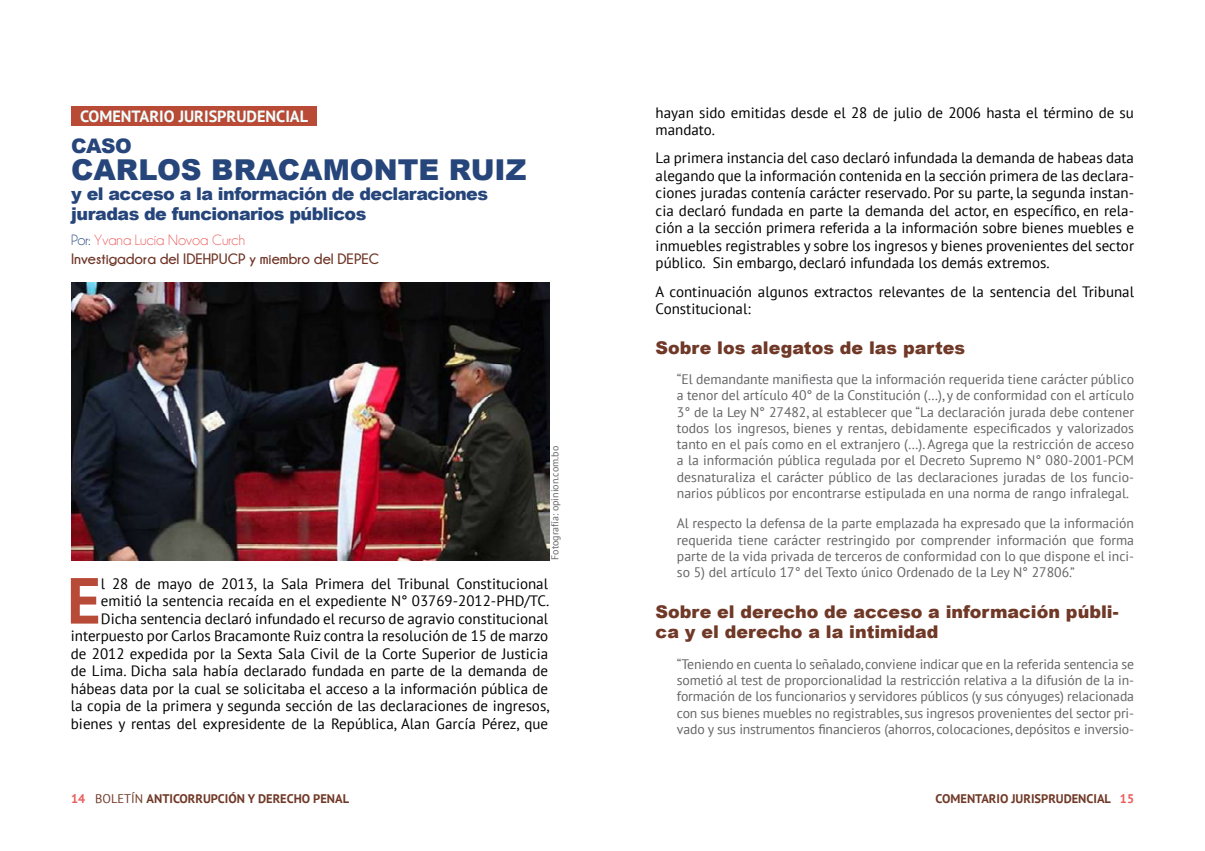
<style>
.page{position:relative;width:1205px;height:851px;background:#fff}
.page>*{position:absolute;margin:0;border:0;box-sizing:border-box;transform-origin:0 0}
.t1{font:700 65px "PT Sans";color:#b84a38}
.t2{font:900 28.75px "Arial";color:#26457a}
.t3{font:900 20px "Arial";color:#26457a}
.t4{font:900 17.5px/20px "Arial";color:#703827}
.t5{font:900 17.5px/20px "Arial";letter-spacing:-.03em;color:#26457a}
.t6{font:700 16.25px "PT Sans";color:#efffff}
.t7{font:15px/17.5px "PT Sans";color:#000}
.t8{font:700 15px/18.8px "Champagne&Limousines";color:#6f3527}
.t9{font:13.75px/16.2px "PT Sans";color:#646466;text-align:justify}
.t10{font:700 12.5px "PT Sans";color:#703927}
.t11{font:10px "PT Sans";color:#636366}
.s1{font-weight:400;color:#24457a}
.s2{font-weight:400;color:#ec5c5c}
.s3{color:#ec5c5c}
.s4{font-weight:400}
</style>
<div class="page">
<div style="left:71px;top:106px;width:245px;height:20px;background:#b94a36"></div>
<img style="left:71px;top:283px;width:478px;height:277px">
<p class="t6" style="left:80px;top:106px;width:230px">COMENTARIO JURISPRUDENCIAL</p>
<h3 class="t3" style="left:71px;top:131px;width:62px">CASO</h3>
<h2 class="t2" style="left:71px;top:149px;width:457px">CARLOS BRACAMONTE RUIZ</h2>
<p class="t5" style="left:71px;top:183px;width:418px">y el acceso a la información de declaraciones juradas de funcionarios públicos</p>
<p class="t8" style="left:71px;top:230px;width:310px"><span class="s1">Por:</span> <span class="s2">Yvana Lucía Novoa Curch<br></span>Investigadora del IDEHPUCP y miembro del DEPEC</p>
<p class="t11" style="left:548px;top:560px;width:115px;rotate:-90deg">Fotografía: opinion.com.bo</p>
<p class="t7" style="left:71px;top:574px;width:480px;text-align:right">l 28 de mayo de 2013, la Sala Primera del Tribunal Constitucional emitió la sentencia recaída en el expediente N° 03769-2012-PHD/TC.<br>Dicha sentencia declaró infundado el recurso de agravio constitucional interpuesto por Carlos Bracamonte Ruiz contra la resolución de 15 de marzo de 2012 expedida por la Sexta Sala Civil de la Corte Superior de Justicia de Lima. Dicha sala había declarado fundada en parte de la demanda de hábeas data por la cual se solicitaba el acceso a la información pública de la copia de la primera y segunda sección de las declaraciones de ingresos, bienes y rentas del expresidente de la República, Alan García Pérez, que</p>
<h1 class="t1" style="left:67px;top:557px;width:35px">E</h1>
<p class="t7" style="left:656px;top:103px;width:480px">hayan sido emitidas desde el 28 de julio de 2006 hasta el término de su mandato.</p>
<p class="t7" style="left:656px;top:149px;width:480px;text-align:justify">La primera instancia del caso declaró infundada la demanda de habeas data alegando que la información contenida en la sección primera de las declara&shy;ciones juradas contenía carácter reservado. Por su parte, la segunda instan&shy;cia declaró fundada en parte la demanda del actor, en específico, en rela&shy;ción a la sección primera referida a la información sobre bienes muebles e inmuebles registrables y sobre los ingresos y bienes provenientes del sector público. Sin embargo, declaró infundada los demás extremos.</p>
<p class="t7" style="left:656px;top:282px;width:480px">A continuación algunos extractos relevantes de la sentencia del Tribunal<br>Constitucional:</p>
<p class="t4" style="left:656px;top:337px;width:311px">Sobre los alegatos de las partes</p>
<p class="t9" style="left:677px;top:370px;width:459px">“El demandante manifiesta que la información requerida tiene carácter público a tenor del artículo 40° de la Constitución (…), y de conformidad con el artículo 3° de la Ley N° 27482, al establecer que “La declaración jurada debe contener todos los ingresos, bienes y rentas, debidamente especificados y valorizados tanto en el país como en el extranjero (…). Agrega que la restricción de acceso a la información pública regulada por el Decreto Supremo N° 080-2001-PCM desnaturaliza el carácter público de las declaraciones juradas de los funcio&shy;narios públicos por encontrarse estipulada en una norma de rango infralegal.</p>
<p class="t9" style="left:677px;top:515px;width:459px">Al respecto la defensa de la parte emplazada ha expresado que la información requerida tiene carácter restringido por comprender información que forma parte de la vida privada de terceros de conformidad con lo que dispone el inci&shy;so 5) del artículo 17° del Texto único Ordenado de la Ley N° 27806.”</p>
<p class="t4" style="left:656px;top:601px;width:464px">Sobre el derecho de acceso a información públi&shy;ca y el derecho a la intimidad</p>
<p class="t9" style="left:677px;top:655px;width:459px">“Teniendo en cuenta lo señalado, conviene indicar que en la referida sentencia se sometió al test de proporcionalidad la restricción relativa a la difusión de la in&shy;formación de los funcionarios y servidores públicos (y sus cónyuges) relacionada con sus bienes muebles no registrables, sus ingresos provenientes del sector pri&shy;vado y sus instrumentos financieros (ahorros, colocaciones, depósitos e inversio-</p>
<p class="t10" style="left:71px;top:789px;width:279px"><span class="s3">14</span> <span class="s4">BOLETÍN</span> ANTICORRUPCIÓN Y DERECHO PENAL</p>
<p class="t10" style="left:935px;top:789px;width:200px">COMENTARIO JURISPRUDENCIAL <span class="s3">15</span></p>
</div>
